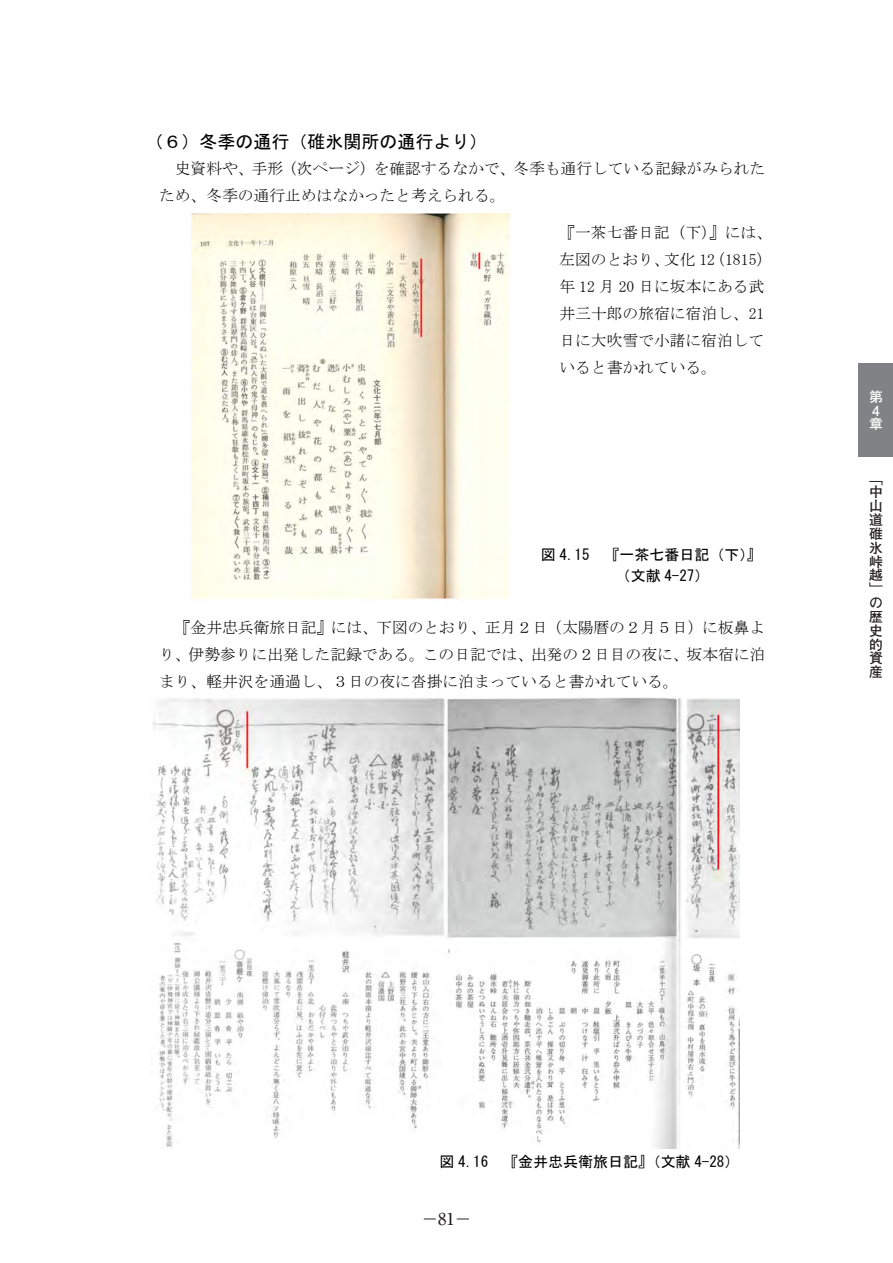
<style>
.page{position:relative;width:893px;height:1263px;background:#fff}
.page>*{position:absolute;margin:0;border:0;box-sizing:border-box;transform-origin:0 0}
.t1{font:18px "MS Gothic";color:#000}
.t2{font:700 16.5px "Futo Min A101 Pr 5";color:#231f20}
.t3{font:15.75px/27px "MS Mincho";color:#000}
.t4{font:15px/21px "MS Gothic";color:#000}
.t5{font:700 13.8px/13.8px "Futo Go B101 Pr 6";color:#231f20;text-align:justify}
.t6{font:700 13.8px/13.8px "Futo Go B101 Pr 6";color:#fff}
.s1{font-family:"Ryumin Pr 6 N";font-weight:500}
</style>
<div class="page">
<img style="left:192px;top:213px;width:317px;height:387px">
<img style="left:152px;top:697px;width:587px;height:452px">
<div style="left:859px;top:364px;width:34px;height:93px;background:#808285"></div>
<p class="t1" style="left:146px;top:132px;width:343px">（６）冬季の通行（碓氷関所の通行より）</p>
<p class="t3" style="left:159px;top:155px;width:608px;text-indent:16px">史資料や、手形（次ページ）を確認するなかで、冬季も通行している記録がみられたため、冬季の通行止めはなかったと考えられる。</p>
<p class="t3" style="left:559px;top:218px;width:214px">『一茶七番日記（下）』には、左図のとおり、文化 12（1815）年 12 月 20 日に坂本にある武井三十郎の旅宿に宿泊し、21日に大吹雪で小諸に宿泊していると書かれている。</p>
<p class="t4" style="left:616px;top:544px;width:148px;text-indent:-75px">図 4.15 『一茶七番日記（下）』（文献 4-27）</p>
<p class="t3" style="left:159px;top:614px;width:608px;text-align:justify;text-indent:16px">『金井忠兵衛旅日記』には、下図のとおり、正月２日（太陽暦の２月５日）に板鼻より、伊勢参りに出発した記録である。この日記では、出発の２日目の夜に、坂本宿に泊まり、軽井沢を通過し、３日の夜に沓掛に泊まっていると書かれている。</p>
<p class="t6" style="left:869px;top:389px;width:15px">第<br>4章</p>
<p class="t5" style="left:869px;top:471px;width:15px">「中山道碓氷峠越」の歴史的資産</p>
<p class="t4" style="left:439px;top:1150px;width:301px">図 4.16 『金井忠兵衛旅日記』（文献 4-28）</p>
<p class="t3" style="left:431px;top:1197px;width:33px">-81-</p>
<p class="t2" style="left:422px;top:1205px;width:51px">−<span class="s1">81</span>−</p>
</div>
